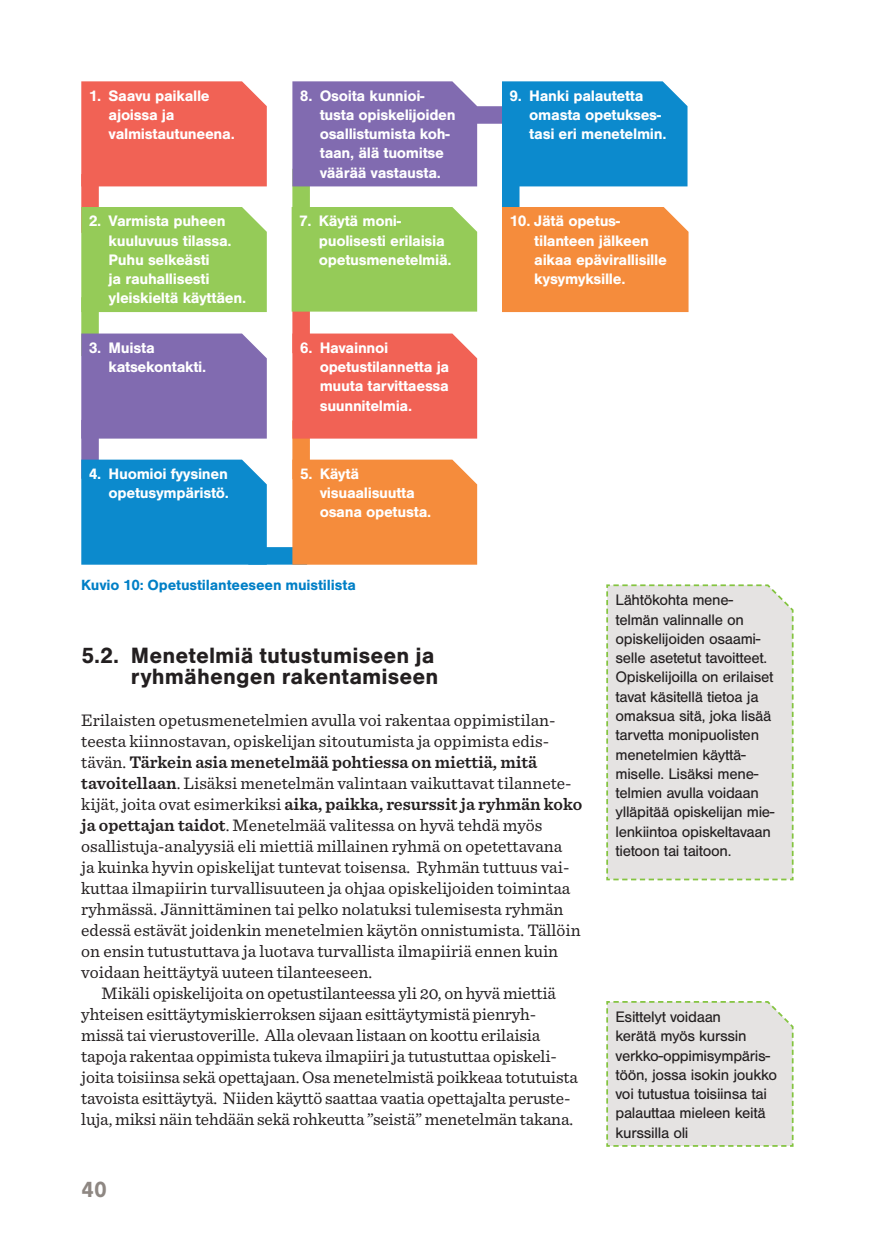
<style>
.page{position:relative;width:874px;height:1241px;background:#fff}
.page>*{position:absolute;margin:0;border:0;box-sizing:border-box;transform-origin:0 0}
.t1{font:700 22.93px/21px "Nimbus San";letter-spacing:.005em;color:#231f20;text-align:right}
.t2{font:700 22.93px "Nimbus San";color:#8e8782}
.t3{font:17.5px/21px "Sentinel";letter-spacing:-.005em;color:#231f20}
.t4{font:700 15.75px/19.2px "Nimbus San";letter-spacing:-.02em;color:#fff}
.t5{font:15.75px/19.2px "Nimbus San";letter-spacing:-.02em;color:#231f20}
.t6{font:700 15.4px "Nimbus San";letter-spacing:-.01em;color:#007fc6}
.s1{font-weight:600}
</style>
<div class="page">
<div style="left:81px;top:174px;width:18px;height:59px;background:#f16255"></div>
<div style="left:81px;top:297px;width:18px;height:59px;background:#95cb58"></div>
<div style="left:81px;top:420px;width:18px;height:58px;background:#816bb0"></div>
<div style="left:292px;top:420px;width:18px;height:59px;background:#f58c3c"></div>
<div style="left:292px;top:294px;width:18px;height:59px;background:#f16255"></div>
<div style="left:292px;top:169px;width:18px;height:58px;background:#95cb58"></div>
<div style="left:501px;top:169px;width:18px;height:58px;background:#0c8acd"></div>
<div style="left:248px;top:547px;width:59px;height:17px;background:#0c8acd"></div>
<div style="left:458px;top:106px;width:59px;height:18px;background:#816bb0"></div>
<div style="left:606px;top:584px;width:188px;height:297px;background:#e5e3e2"></div>
<div style="left:606px;top:1001px;width:188px;height:146px;background:#e5e3e2"></div>
<div style="left:81px;top:81px;width:186px;height:105px;background:#f16255"></div>
<div style="left:292px;top:81px;width:185px;height:105px;background:#816bb0"></div>
<div style="left:501px;top:81px;width:186px;height:105px;background:#0c8acd"></div>
<div style="left:81px;top:207px;width:186px;height:105px;background:#95cb58"></div>
<div style="left:291px;top:207px;width:186px;height:104px;background:#95cb58"></div>
<div style="left:501px;top:207px;width:187px;height:105px;background:#f58c3c"></div>
<div style="left:81px;top:333px;width:186px;height:105px;background:#816bb0"></div>
<div style="left:292px;top:333px;width:185px;height:105px;background:#f16255"></div>
<div style="left:81px;top:459px;width:186px;height:105px;background:#0c8acd"></div>
<div style="left:292px;top:459px;width:185px;height:105px;background:#f58c3c"></div>
<p class="t4" style="left:109px;top:86px;width:128px;text-indent:-20px">1. Saavu paikalle ajoissa ja valmistautuneena.</p>
<p class="t4" style="left:319px;top:86px;width:137px;text-indent:-20px">8. Osoita kunnioi&shy;tusta opiskelijoiden osallistumista koh&shy;taan, älä tuomitse väärää vastausta.</p>
<p class="t4" style="left:529px;top:86px;width:139px;text-indent:-20px">9. Hanki palautetta omasta opetukses&shy;tasi eri menetelmin.</p>
<p class="t4" style="left:109px;top:211px;width:139px;text-indent:-20px">2. Varmista puheen kuuluvuus tilassa.<br>Puhu selkeästi<br>ja rauhallisesti yleiskieltä käyttäen.</p>
<p class="t4" style="left:319px;top:211px;width:134px;text-indent:-20px">7. Käytä moni&shy;puolisesti erilaisia opetusmenetelmiä.</p>
<p class="t4" style="left:534px;top:211px;width:134px;text-indent:-25px">10. Jätä opetus&shy;tilanteen jälkeen aikaa epävirallisille kysymyksille.</p>
<p class="t4" style="left:109px;top:338px;width:99px;text-indent:-20px">3. Muista katsekontakti.</p>
<p class="t4" style="left:319px;top:338px;width:131px;text-indent:-20px">6. Havainnoi opetustilannetta ja muuta tarvittaessa suunnitelmia.</p>
<p class="t4" style="left:89px;top:464px;width:142px;text-align:right">4. Huomioi fyysinen opetusympäristö.</p>
<p class="t4" style="left:319px;top:464px;width:113px;text-indent:-20px">5. Käytä visuaalisuutta osana opetusta.</p>
<p class="t6" style="left:81px;top:576px;width:276px">Kuvio 10: Opetustilanteeseen muistilista</p>
<h1 class="t1" style="left:81px;top:645px;width:358px">5.2. Menetelmiä tutustumiseen ja ryhmähengen rakentamiseen</h1>
<p class="t3" style="left:81px;top:708px;width:502px">Erilaisten opetusmenetelmien avulla voi rakentaa oppimistilan&shy;teesta kiinnostavan, opiskelijan sitoutumista ja oppimista edis&shy;tävän. <span class="s1">Tärkein asia menetelmää pohtiessa on miettiä, mitä tavoitellaan</span>. Lisäksi menetelmän valintaan vaikuttavat tilannete&shy;kijät, joita ovat esimerkiksi <span class="s1">aika, paikka, resurssit ja ryhmän koko ja opettajan taidot</span>. Menetelmää valitessa on hyvä tehdä myös osallistuja-analyysiä eli miettiä millainen ryhmä on opetettavana<br>ja kuinka hyvin opiskelijat tuntevat toisensa. Ryhmän tuttuus vai&shy;kuttaa ilmapiirin turvallisuuteen ja ohjaa opiskelijoiden toimintaa ryhmässä. Jännittäminen tai pelko nolatuksi tulemisesta ryhmän edessä estävät joidenkin menetelmien käytön onnistumista. Tällöin on ensin tutustuttava ja luotava turvallista ilmapiiriä ennen kuin voidaan heittäytyä uuteen tilanteeseen.</p>
<p class="t3" style="left:81px;top:981px;width:498px;text-indent:20px">Mikäli opiskelijoita on opetustilanteessa yli 20, on hyvä miettiä yhteisen esittäytymiskierroksen sijaan esittäytymistä pienryh&shy;missä tai vierustoverille. Alla olevaan listaan on koottu erilaisia tapoja rakentaa oppimista tukeva ilmapiiri ja tutustuttaa opiskeli&shy;joita toisiinsa sekä opettajaan. Osa menetelmistä poikkeaa totutuista tavoista esittäytyä. Niiden käyttö saattaa vaatia opettajalta peruste&shy;luja, miksi näin tehdään sekä rohkeutta ”seistä” menetelmän takana.</p>
<h1 class="t2" style="left:81px;top:1176px;width:27px">40</h1>
<p class="t5" style="left:615px;top:590px;width:160px">Lähtökohta mene&shy;telmän valinnalle on opiskelijoiden osaami&shy;selle asetetut tavoitteet.<br>Opiskelijoilla on erilaiset tavat käsitellä tietoa ja omaksua sitä, joka lisää tarvetta monipuolisten menetelmien käyttä&shy;miselle. Lisäksi mene&shy;telmien avulla voidaan ylläpitää opiskelijan mie&shy;lenkiintoa opiskeltavaan tietoon tai taitoon.</p>
<p class="t5" style="left:615px;top:1007px;width:163px">Esittelyt voidaan<br>kerätä myös kurssin verkko-oppimisympäris&shy;töön, jossa isokin joukko voi tutustua toisiinsa tai palauttaa mieleen keitä kurssilla oli</p>
</div>
